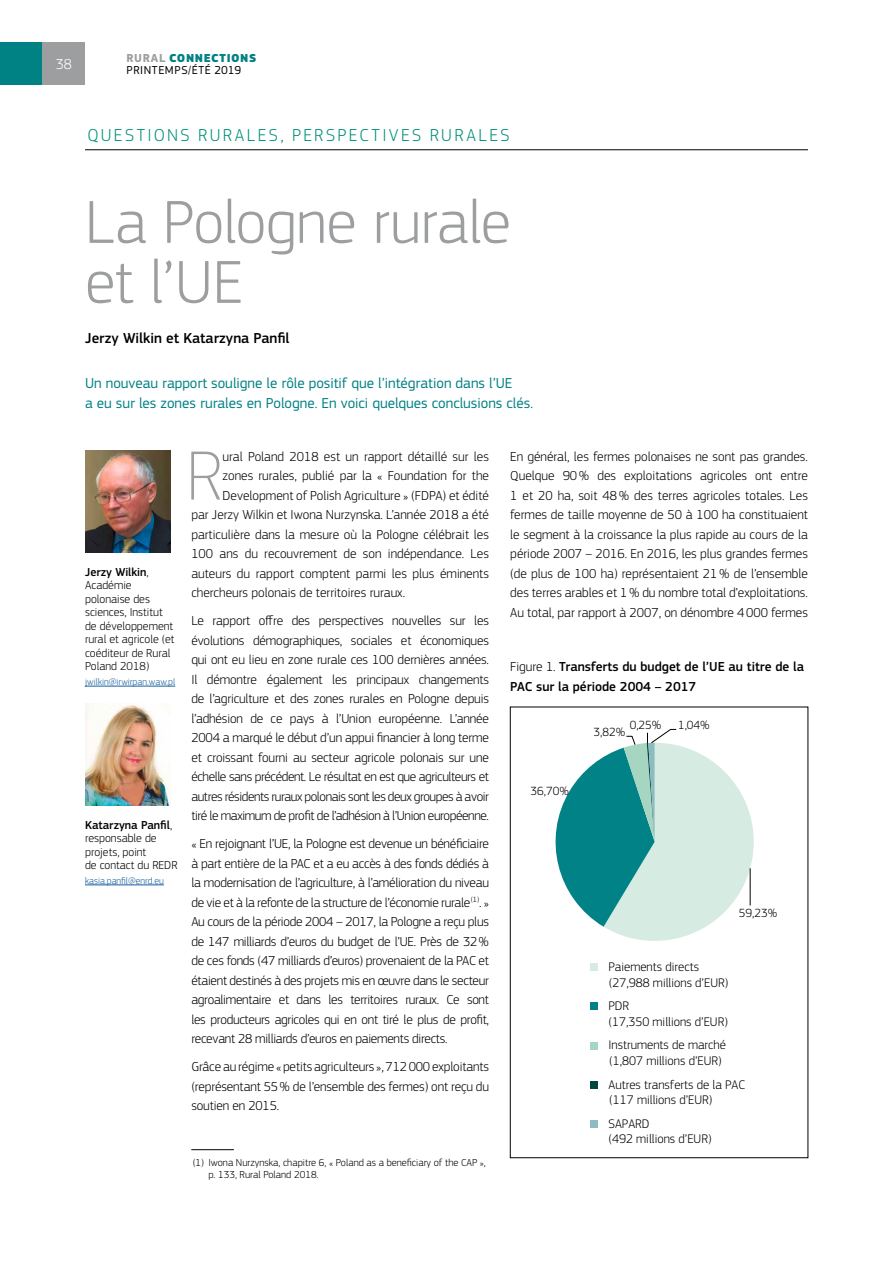
<style>
.page{position:relative;width:893px;height:1263px;background:#fff}
.page>*{position:absolute;margin:0;border:0;box-sizing:border-box;transform-origin:0 0}
.t1{font:100 72.3px "EC Square Sans Pro";color:#9d9e9f}
.t2{font:300 63px/60px "EC Square Sans Pro";color:#9d9e9f}
.t3{font:300 18px "EC Square Sans Pro";letter-spacing:.135em;color:#009178}
.t4{font:15px/19.5px "EC Square Sans Pro";color:#008184}
.t5{font:500 15px "EC Square Sans Pro";color:#000}
.t6{font:300 15px "EC Square Sans Pro";color:#fff}
.t7{font:300 13.5px/19.5px "EC Square Sans Pro";letter-spacing:-.01em;color:#000;text-align:justify}
.t8{font:500 13.5px/19.5px "EC Square Sans Pro";color:#000}
.t9{font:300 12.9px/15.9px "EC Square Sans Pro";color:#000}
.t10{font:300 12.3px "EC Square Sans Pro";color:#000}
.t11{font:300 12px/13.5px "EC Square Sans Pro";color:#000}
.t12{font:12px/12px "EC Square Sans Pro";letter-spacing:.05em;color:#000}
.t13{font:300 10.5px/12px "EC Square Sans Pro";color:#000}
.t14{font:300 9.75px "EC Square Sans Pro";color:#155c9b}
.s1{font-weight:700;color:#9d9e9f}
.s2{font-weight:900;color:#008184}
.s3{font-weight:500}
.s4{font-weight:300}
</style>
<div class="page">
<div style="left:0;top:43px;width:43px;height:42px;background:#008184"></div>
<hr style="left:85px;top:686px;width:90px;height:1px;background:#155c9b">
<hr style="left:85px;top:885px;width:79px;height:1px;background:#155c9b">
<hr style="left:85px;top:149px;width:723px;height:1px;background:#000">
<hr style="left:191px;top:1149px;width:43px;height:1px;background:#000">
<img style="left:85px;top:451px;width:85px;height:102px">
<img style="left:85px;top:704px;width:85px;height:102px">
<svg style="left:555px;top:729px;width:199px;height:212px"></svg>
<div style="left:590px;top:963px;width:7px;height:8px;background:#d6ebe1"></div>
<div style="left:590px;top:1003px;width:7px;height:7px;background:#008286"></div>
<div style="left:590px;top:1042px;width:7px;height:7px;background:#a6d5c2"></div>
<div style="left:590px;top:1081px;width:7px;height:7px;background:#00453e"></div>
<div style="left:590px;top:1120px;width:7px;height:8px;background:#8bbcc0"></div>
<div style="left:510px;top:707px;width:298px;height:451px;border:1px solid #000"></div>
<div style="left:43px;top:43px;width:42px;height:42px;background:#9d9e9f"></div>
<p class="t6" style="left:56px;top:56px;width:18px">38</p>
<p class="t12" style="left:127px;top:52px;width:131px"><span class="s1">RURAL</span> <span class="s2">CONNECTIONS<br></span>PRINTEMPS/ÉTÉ 2019</p>
<h3 class="t3" style="left:87px;top:125px;width:424px">QUESTIONS RURALES, PERSPECTIVES RURALES</h3>
<h2 class="t2" style="left:85px;top:192px;width:427px">La Pologne rurale et l’UE</h2>
<p class="t5" style="left:85px;top:330px;width:206px">Jerzy Wilkin et Katarzyna Panfil</p>
<p class="t4" style="left:85px;top:374px;width:450px">Un nouveau rapport souligne le rôle positif que l’intégration dans l’UE<br>a eu sur les zones rurales en Pologne. En voici quelques conclusions clés.</p>
<p class="t11" style="left:85px;top:565px;width:91px"><span class="s3">Jerzy Wilkin</span>,<br>Académie polonaise des sciences, Institut de développement rural et agricole (et coéditeur de Rural<br>Poland 2018)</p>
<p class="t14" style="left:85px;top:676px;width:92px">jwilkin@irwirpan.waw.pl</p>
<p class="t11" style="left:85px;top:818px;width:94px"><span class="s3">Katarzyna Panfil</span>, responsable de projets, point<br>de contact du REDR</p>
<p class="t14" style="left:85px;top:875px;width:80px">kasia.panfil@enrd.eu</p>
<h1 class="t1" style="left:187px;top:433px;width:37px">R</h1>
<p class="t7" style="left:223px;top:446px;width:268px">ural Poland 2018 est un rapport détaillé sur les</p>
<p class="t7" style="left:223px;top:466px;width:268px">zones rurales, publié par la « Foundation for the</p>
<p class="t7" style="left:223px;top:485px;width:268px">Development of Polish Agriculture » (FDPA) et édité</p>
<p class="t7" style="left:191px;top:505px;width:299px">par Jerzy Wilkin et Iwona Nurzynska. L’année 2018 a été</p>
<p class="t7" style="left:191px;top:524px;width:299px">particulière dans la mesure où la Pologne célébrait les</p>
<p class="t7" style="left:191px;top:544px;width:299px">100 ans du recouvrement de son indépendance. Les</p>
<p class="t7" style="left:191px;top:563px;width:299px">auteurs du rapport comptent parmi les plus éminents</p>
<p class="t7" style="left:191px;top:583px;width:215px">chercheurs polonais de territoires ruraux.</p>
<p class="t7" style="left:191px;top:611px;width:299px">Le rapport offre des perspectives nouvelles sur les évolutions démographiques, sociales et économiques qui ont eu lieu en zone rurale ces 100 dernières années.<br>Il démontre également les principaux changements de l’agriculture et des zones rurales en Pologne depuis l’adhésion de ce pays à l’Union européenne. L’année 2004 a marqué le début d’un appui financier à long terme et croissant fourni au secteur agricole polonais sur une échelle sans précédent. Le résultat en est que agriculteurs et autres résidents ruraux polonais sont les deux groupes à avoir tiré le maximum de profit de l’adhésion à l’Union européenne.</p>
<p class="t7" style="left:191px;top:834px;width:299px">« En rejoignant l’UE, la Pologne est devenue un bénéficiaire à part entière de la PAC et a eu accès à des fonds dédiés à la modernisation de l’agriculture, à l’amélioration du niveau de vie et à la refonte de la structure de l’économie rurale<sup>(1)</sup>. » Au cours de la période 2004 – 2017, la Pologne a reçu plus de 147 milliards d’euros du budget de l’UE. Près de 32% de ces fonds (47 milliards d’euros) provenaient de la PAC et étaient destinés à des projets mis en œuvre dans le secteur agroalimentaire et dans les territoires ruraux. Ce sont les producteurs agricoles qui en ont tiré le plus de profit, recevant 28 milliards d’euros en paiements directs.</p>
<p class="t7" style="left:191px;top:1057px;width:299px">Grâce au régime « petits agriculteurs », 712000 exploitants (représentant 55% de l’ensemble des fermes) ont reçu du soutien en 2015.</p>
<p class="t13" style="left:208px;top:1156px;width:279px;text-indent:-16px">(1) Iwona Nurzynska, chapitre 6, « Poland as a beneficiary of the CAP », p. 133, Rural Poland 2018.</p>
<p class="t7" style="left:510px;top:446px;width:299px">En général, les fermes polonaises ne sont pas grandes.<br>Quelque 90% des exploitations agricoles ont entre 1 et 20 ha, soit 48% des terres agricoles totales. Les fermes de taille moyenne de 50 à 100 ha constituaient le segment à la croissance la plus rapide au cours de la période 2007 – 2016. En 2016, les plus grandes fermes (de plus de 100 ha) représentaient 21% de l’ensemble des terres arables et 1% du nombre total d’exploitations.<br>Au total, par rapport à 2007, on dénombre 4000 fermes</p>
<p class="t8" style="left:510px;top:657px;width:295px"><span class="s4">Figure 1.</span> Transferts du budget de l’UE au titre de la<br>PAC sur la période 2004 – 2017</p>
<p class="t10" style="left:531px;top:783px;width:40px">36,70%</p>
<p class="t10" style="left:630px;top:718px;width:33px">0,25%</p>
<p class="t10" style="left:678px;top:718px;width:33px">1,04%</p>
<p class="t10" style="left:593px;top:725px;width:33px">3,82%</p>
<p class="t10" style="left:739px;top:906px;width:40px">59,23%</p>
<p class="t9" style="left:608px;top:958px;width:121px">Paiements directs (27,988 millions d’EUR)</p>
<p class="t9" style="left:608px;top:998px;width:121px">PDR<br>(17,350 millions d’EUR)</p>
<p class="t9" style="left:608px;top:1037px;width:119px">Instruments de marché (1,807 millions d’EUR)</p>
<p class="t9" style="left:608px;top:1076px;width:138px">Autres transferts de la PAC (117 millions d’EUR)</p>
<p class="t9" style="left:608px;top:1116px;width:105px">SAPARD<br>(492 millions d’EUR)</p>
</div>
